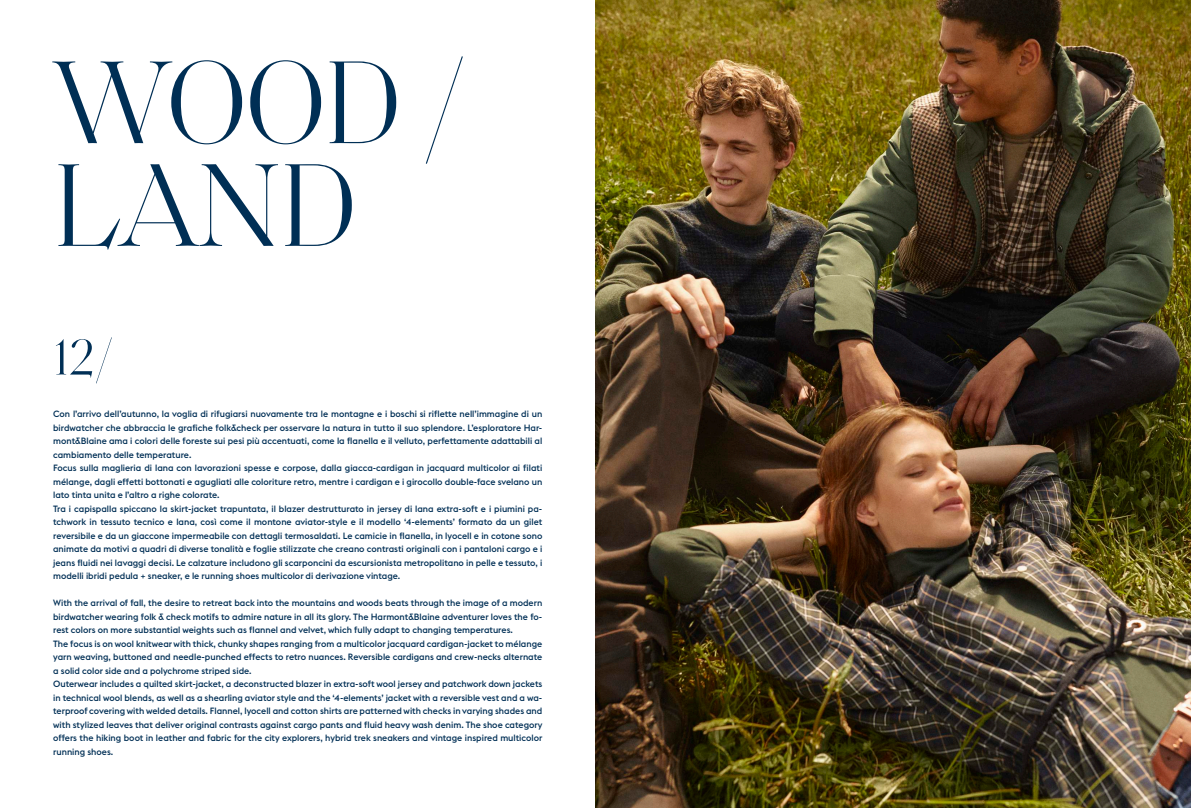
<style>
.page{position:relative;width:1191px;height:808px;background:#fff}
.page>*{position:absolute;margin:0;border:0;box-sizing:border-box;transform-origin:0 0}
.t1{font:300 120px/102.8px "Saol Display";color:#002f55}
.t2{font:300 51.45px "Saol Display";color:#002f55}
.t3{font:500 9px/13.5px "Euclid Flex";color:#002f55}
</style>
<div class="page">
<img style="left:595px;top:0;width:596px;height:808px">
<h1 class="t1" style="left:53px;top:44px;width:414px">WOOD /<br>LAND</h1>
<h2 class="t2" style="left:53px;top:320px;width:61px">12/</h2>
<p class="t3" style="left:53px;top:407px;width:491px">Con l’arrivo dell’autunno, la voglia di rifugiarsi nuovamente tra le montagne e i boschi si riflette nell’immagine di un birdwatcher che abbraccia le grafiche folk&amp;check per osservare la natura in tutto il suo splendore. L’esploratore Har&shy;mont&amp;Blaine ama i colori delle foreste sui pesi più accentuati, come la flanella e il velluto, perfettamente adattabili al cambiamento delle temperature.<br>Focus sulla maglieria di lana con lavorazioni spesse e corpose, dalla giacca-cardigan in jacquard multicolor ai filati mélange, dagli effetti bottonati e agugliati alle coloriture retro, mentre i cardigan e i girocollo double-face svelano un lato tinta unita e l’altro a righe colorate.<br>Tra i capispalla spiccano la skirt-jacket trapuntata, il blazer destrutturato in jersey di lana extra-soft e i piumini pa&shy;tchwork in tessuto tecnico e lana, così come il montone aviator-style e il modello ‘4-elements’ formato da un gilet reversibile e da un giaccone impermeabile con dettagli termosaldati. Le camicie in flanella, in lyocell e in cotone sono animate da motivi a quadri di diverse tonalità e foglie stilizzate che creano contrasti originali con i pantaloni cargo e i jeans fluidi nei lavaggi decisi. Le calzature includono gli scarponcini da escursionista metropolitano in pelle e tessuto, i modelli ibridi pedula + sneaker, e le running shoes multicolor di derivazione vintage.</p>
<p class="t3" style="left:53px;top:596px;width:491px">With the arrival of fall, the desire to retreat back into the mountains and woods beats through the image of a modern birdwatcher wearing folk &amp; check motifs to admire nature in all its glory. The Harmont&amp;Blaine adventurer loves the fo&shy;rest colors on more substantial weights such as flannel and velvet, which fully adapt to changing temperatures.<br>The focus is on wool knitwear with thick, chunky shapes ranging from a multicolor jacquard cardigan-jacket to mélange yarn weaving, buttoned and needle-punched effects to retro nuances. Reversible cardigans and crew-necks alternate a solid color side and a polychrome striped side.<br>Outerwear includes a quilted skirt-jacket, a deconstructed blazer in extra-soft wool jersey and patchwork down jackets in technical wool blends, as well as a shearling aviator style and the ‘4-elements’ jacket with a reversible vest and a wa&shy;terproof covering with welded details. Flannel, lyocell and cotton shirts are patterned with checks in varying shades and with stylized leaves that deliver original contrasts against cargo pants and fluid heavy wash denim. The shoe category offers the hiking boot in leather and fabric for the city explorers, hybrid trek sneakers and vintage inspired multicolor running shoes.</p>
</div>
